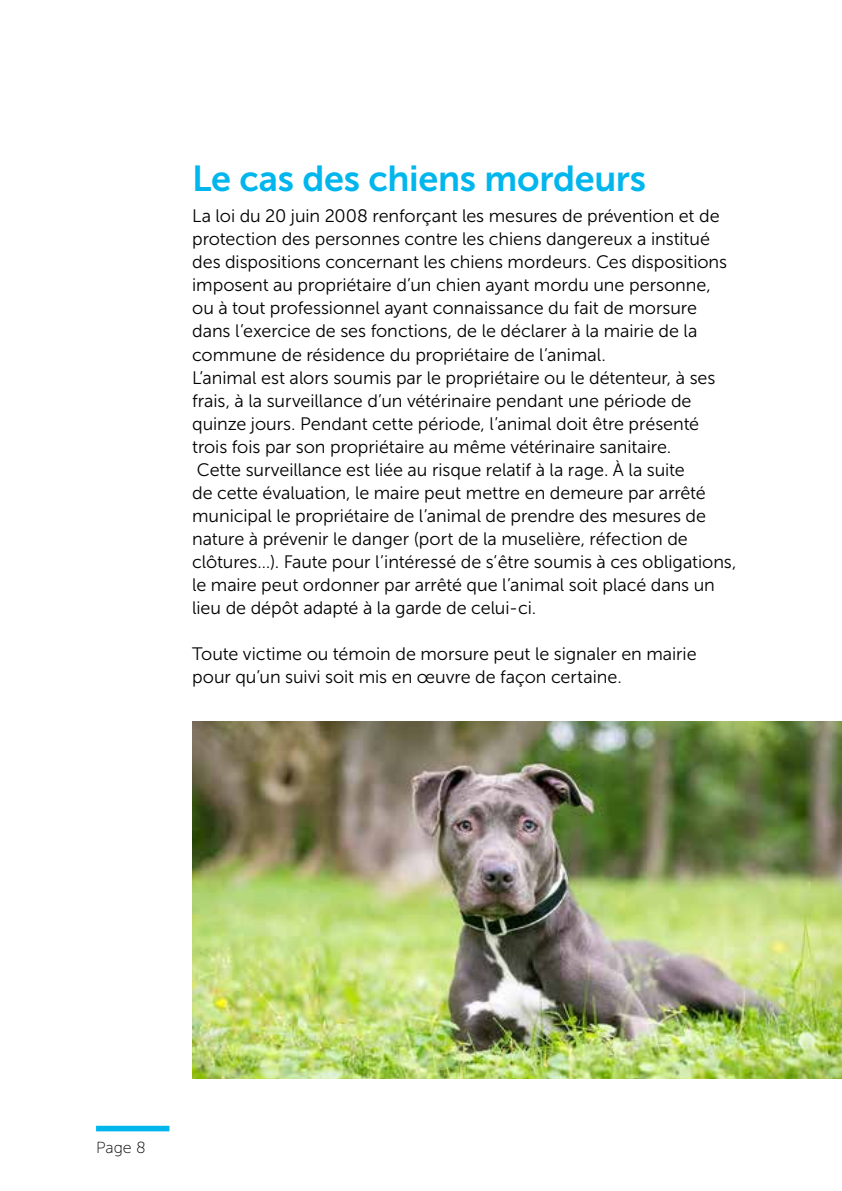
<style>
.page{position:relative;width:842px;height:1191px;background:#fff}
.page>*{position:absolute;margin:0;border:0;box-sizing:border-box;transform-origin:0 0}
.t1{font:36px "Museo Sans 700";letter-spacing:-.01em;color:#00b6ed}
.t2{font:18px/23px "Museo Sans 300";letter-spacing:-.005em;color:#000}
.t3{font:16px "Museo Sans 100";color:#000}
</style>
<div class="page">
<div style="left:96px;top:1125px;width:73px;height:6px;background:#00b6ed"></div>
<img style="left:192px;top:721px;width:650px;height:357px">
<h1 class="t1" style="left:192px;top:159px;width:455px">Le cas des chiens mordeurs</h1>
<p class="t2" style="left:192px;top:205px;width:546px">La loi du 20 juin 2008 renforçant les mesures de prévention et de protection des personnes contre les chiens dangereux a institué des dispositions concernant les chiens mordeurs. Ces dispositions imposent au propriétaire d’un chien ayant mordu une personne, ou à tout professionnel ayant connaissance du fait de morsure dans l’exercice de ses fonctions, de le déclarer à la mairie de la commune de résidence du propriétaire de l’animal.<br>L’animal est alors soumis par le propriétaire ou le détenteur, à ses frais, à la surveillance d’un vétérinaire pendant une période de quinze jours. Pendant cette période, l’animal doit être présenté trois fois par son propriétaire au même vétérinaire sanitaire.<br>Cette surveillance est liée au risque relatif à la rage. À la suite<br>de cette évaluation, le maire peut mettre en demeure par arrêté municipal le propriétaire de l’animal de prendre des mesures de nature à prévenir le danger (port de la muselière, réfection de clôtures…). Faute pour l’intéressé de s’être soumis à ces obligations, le maire peut ordonner par arrêté que l’animal soit placé dans un lieu de dépôt adapté à la garde de celui-ci.</p>
<p class="t2" style="left:192px;top:642px;width:506px">Toute victime ou témoin de morsure peut le signaler en mairie pour qu’un suivi soit mis en œuvre de façon certaine.</p>
<p class="t3" style="left:96px;top:1138px;width:51px">Page 8</p>
</div>
